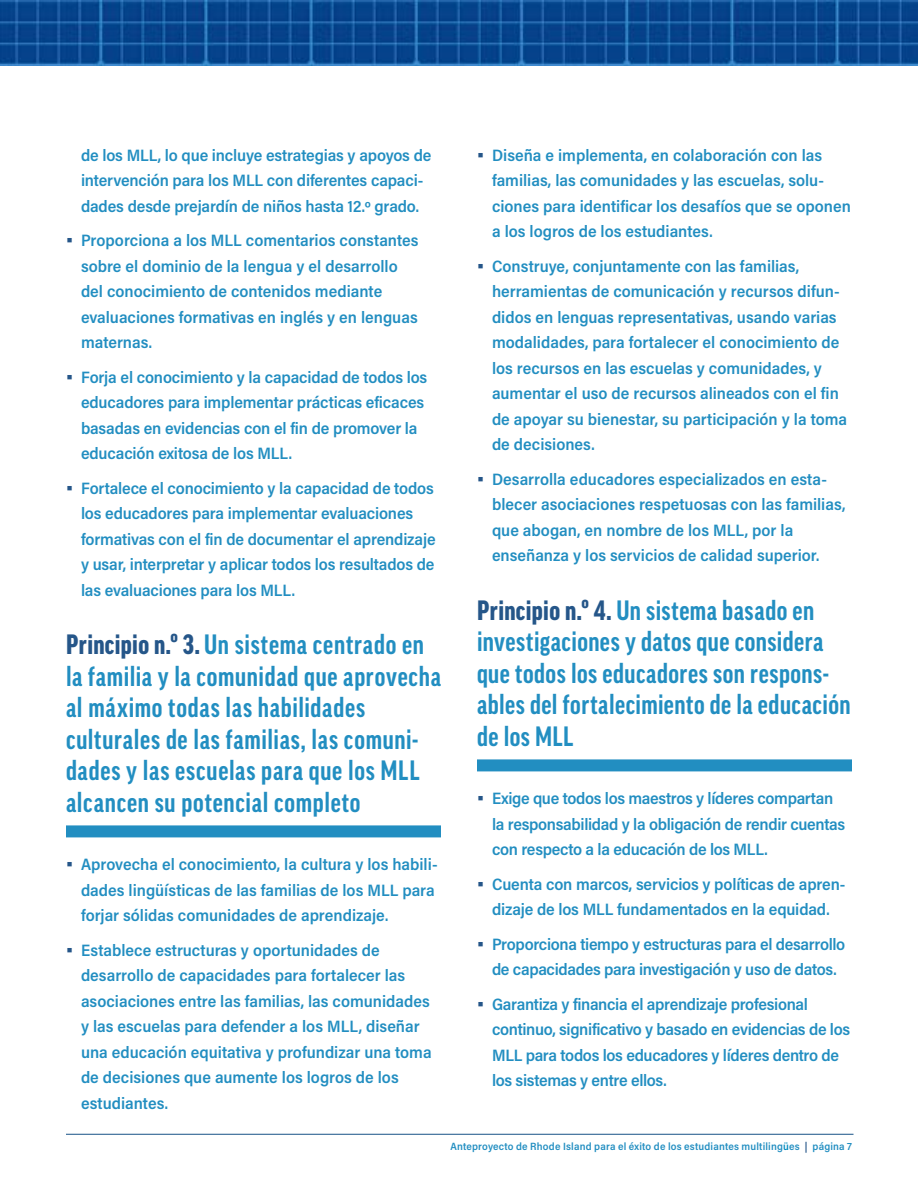
<style>
.page{position:relative;width:918px;height:1188px;background:#fff}
.page>*{position:absolute;margin:0;border:0;box-sizing:border-box;transform-origin:0 0}
.t1{font:700 condensed 27px/31.5px "Good Pro";letter-spacing:.025em;color:#228ec1}
.t2{font:600 16.5px/25.5px "Acumin Pro Semi Cond";letter-spacing:-.005em;color:#228ec1}
.t3{font:600 10.5px "Acumin Pro Semi Cond";letter-spacing:.015em;color:#228ec1}
.s1{font-weight:700;font-size:22.5px;color:#255689}
.s2{font-weight:900;color:#255689}
.s3{color:#008bbf}
.s4{color:#255689}
</style>
<div class="page">
<img style="left:0;top:0;width:918px;height:65px">
<hr style="left:66px;top:1134px;width:788px;height:1px;background:#175286">
<div style="left:66px;top:825px;width:375px;height:12px;background:#228ec1"></div>
<div style="left:477px;top:759px;width:375px;height:12px;background:#228ec1"></div>
<p class="t2" style="left:81px;top:142px;width:352px">de los MLL, lo que incluye estrategias y apoyos de intervención para los MLL con diferentes capaci&shy;dades desde prejardín de niños hasta 12.º grado.</p>
<p class="t2" style="left:81px;top:227px;width:339px;text-indent:-15px"><span class="s1">•</span> Proporciona a los MLL comentarios constantes sobre el dominio de la lengua y el desarrollo del conocimiento de contenidos mediante evaluaciones formativas en inglés y en lenguas maternas.</p>
<p class="t2" style="left:81px;top:364px;width:348px;text-indent:-15px"><span class="s1">•</span> Forja el conocimiento y la capacidad de todos los educadores para implementar prácticas eficaces basadas en evidencias con el fin de promover la educación exitosa de los MLL.</p>
<p class="t2" style="left:81px;top:475px;width:356px;text-indent:-15px"><span class="s1">•</span> Fortalece el conocimiento y la capacidad de todos los educadores para implementar evaluaciones formativas con el fin de documentar el aprendizaje y usar, interpretar y aplicar todos los resultados de las evaluaciones para los MLL.</p>
<h1 class="t1" style="left:66px;top:629px;width:376px"><span class="s2">Principio n.º 3.</span> Un sistema centrado en la familia y la comunidad que aprovecha al máximo todas las habilidades culturales de las familias, las comuni&shy;dades y las escuelas para que los MLL alcancen su potencial completo</h1>
<p class="t2" style="left:81px;top:851px;width:358px;text-indent:-15px"><span class="s1">•</span> Aprovecha el conocimiento, la cultura y los habili&shy;dades lingüísticas de las familias de los MLL para forjar sólidas comunidades de aprendizaje.</p>
<p class="t2" style="left:81px;top:937px;width:352px;text-indent:-15px"><span class="s1">•</span> Establece estructuras y oportunidades de desarrollo de capacidades para fortalecer las asociaciones entre las familias, las comunidades y las escuelas para defender a los MLL, diseñar una educación equitativa y profundizar una toma de decisiones que aumente los logros de los estudiantes.</p>
<p class="t2" style="left:492px;top:142px;width:361px;text-indent:-15px"><span class="s1">•</span> Diseña e implementa, en colaboración con las familias, las comunidades y las escuelas, solu&shy;ciones para identificar los desafíos que se oponen a los logros de los estudiantes.</p>
<p class="t2" style="left:492px;top:253px;width:357px;text-indent:-15px"><span class="s1">•</span> Construye, conjuntamente con las familias, herramientas de comunicación y recursos difun&shy;didos en lenguas representativas, usando varias modalidades, para fortalecer el conocimiento de los recursos en las escuelas y comunidades, y aumentar el uso de recursos alineados con el fin de apoyar su bienestar, su participación y la toma de decisiones.</p>
<p class="t2" style="left:492px;top:466px;width:355px;text-indent:-15px"><span class="s1">•</span> Desarrolla educadores especializados en esta&shy;blecer asociaciones respetuosas con las familias, que abogan, en nombre de los MLL, por la enseñanza y los servicios de calidad superior.</p>
<h1 class="t1" style="left:477px;top:595px;width:375px"><span class="s2">Principio n.º 4.</span> Un sistema basado en investigaciones y datos que considera que todos los educadores son respons&shy;ables del fortalecimiento de la educación de los MLL</h1>
<p class="t2" style="left:492px;top:785px;width:355px;text-indent:-15px"><span class="s1">•</span> Exige que todos los maestros y líderes compartan la responsabilidad y la obligación de rendir cuentas con respecto a la educación de los MLL.</p>
<p class="t2" style="left:477px;top:871px;width:370px;text-align:center"><span class="s1">•</span> Cuenta con marcos, servicios y políticas de apren&shy;dizaje de los MLL fundamentados en la equidad.</p>
<p class="t2" style="left:477px;top:931px;width:370px;text-align:center"><span class="s1">•</span> Proporciona tiempo y estructuras para el desarrollo de capacidades para investigación y uso de datos.</p>
<p class="t2" style="left:492px;top:991px;width:360px;text-indent:-15px"><span class="s1">•</span> Garantiza y financia el aprendizaje profesional continuo, significativo y basado en evidencias de los MLL para todos los educadores y líderes dentro de los sistemas y entre ellos.</p>
<p class="t3" style="left:450px;top:1139px;width:403px">Anteproyecto de Rhode Island para el éxito de los estudiantes multiling<span class="s3">ü</span>es <span class="s4">|</span> página 7</p>
</div>
